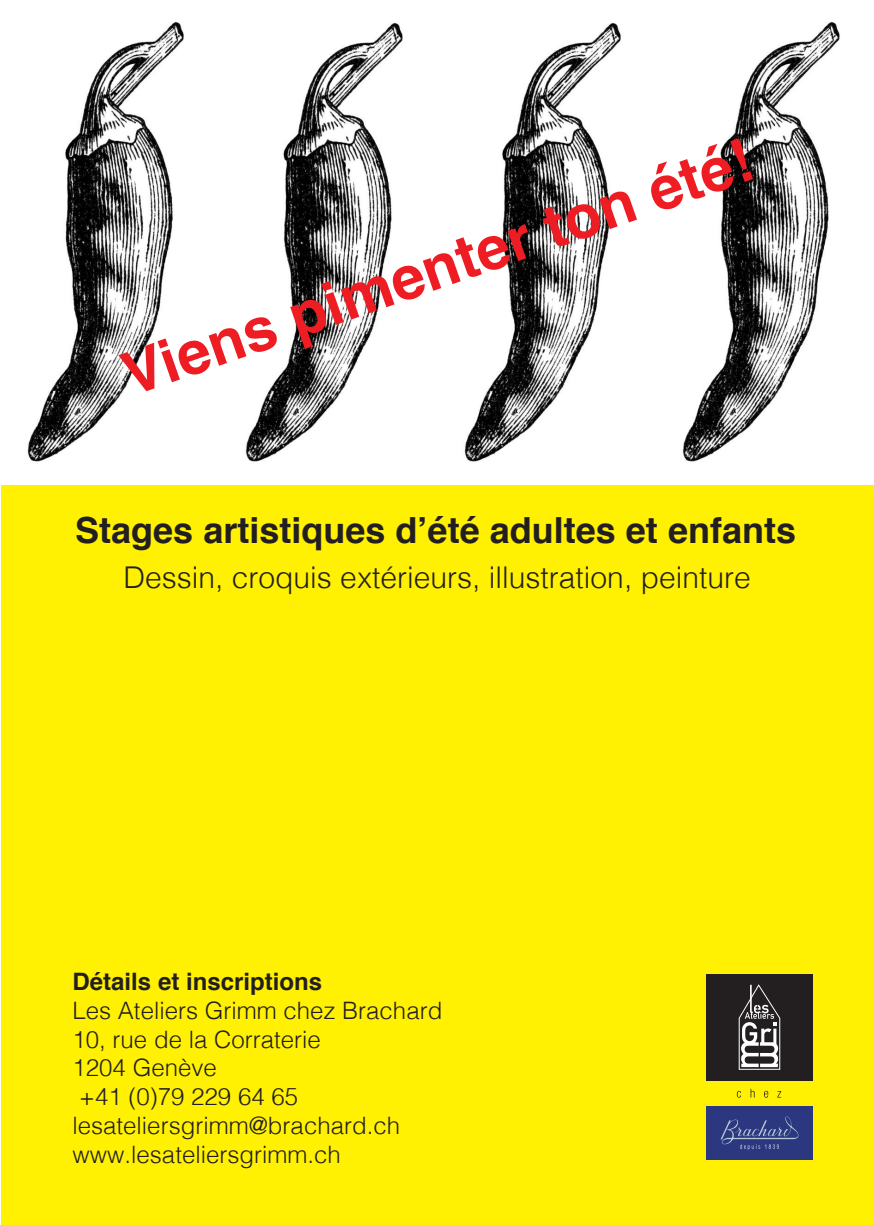
<style>
.page{position:relative;width:874px;height:1225px;background:#fff}
.page>*{position:absolute;margin:0;border:0;box-sizing:border-box;transform-origin:0 0}
.t1{font:700 60px "Helvetica";color:#ee1d23}
.t2{font:700 36px "Helvetica";color:#231f20}
.t3{font:300 30px "Helvetica";color:#231f20}
.t4{font:300 24px/28.8px "Helvetica";color:#231f20}
.t5{font:700 24px "Helvetica";color:#231f20}
</style>
<div class="page">
<div style="left:1px;top:0;width:872px;height:1225px;background:#fff101"></div>
<img style="left:1px;top:0;width:872px;height:484px">
<div style="left:706px;top:1106px;width:106px;height:53px;background:#2b377f"></div>
<svg style="left:720px;top:1116px;width:78px;height:34px"></svg>
<div style="left:706px;top:974px;width:106px;height:106px;background:#231f20"></div>
<svg style="left:738px;top:984px;width:41px;height:85px"></svg>
<svg style="left:736px;top:1091px;width:4px;height:6px"></svg>
<svg style="left:750px;top:1088px;width:4px;height:9px"></svg>
<svg style="left:764px;top:1091px;width:4px;height:6px"></svg>
<h1 class="t1" style="left:108px;top:329px;width:664px;rotate:-19deg">Viens pimenter ton été!</h1>
<h2 class="t2" style="left:75px;top:501px;width:722px">Stages artistiques d’été adultes et enfants</h2>
<p class="t3" style="left:123px;top:552px;width:628px">Dessin, croquis extérieurs, illustration, peinture</p>
<p class="t5" style="left:72px;top:962px;width:251px">Détails et inscriptions</p>
<p class="t4" style="left:72px;top:994px;width:371px">Les Ateliers Grimm chez Brachard<br>10, rue de la Corraterie<br>1204 Genève<br>+41 (0)79 229 64 65 lesateliersgrimm@brachard.ch www.lesateliersgrimm.ch</p>
</div>
